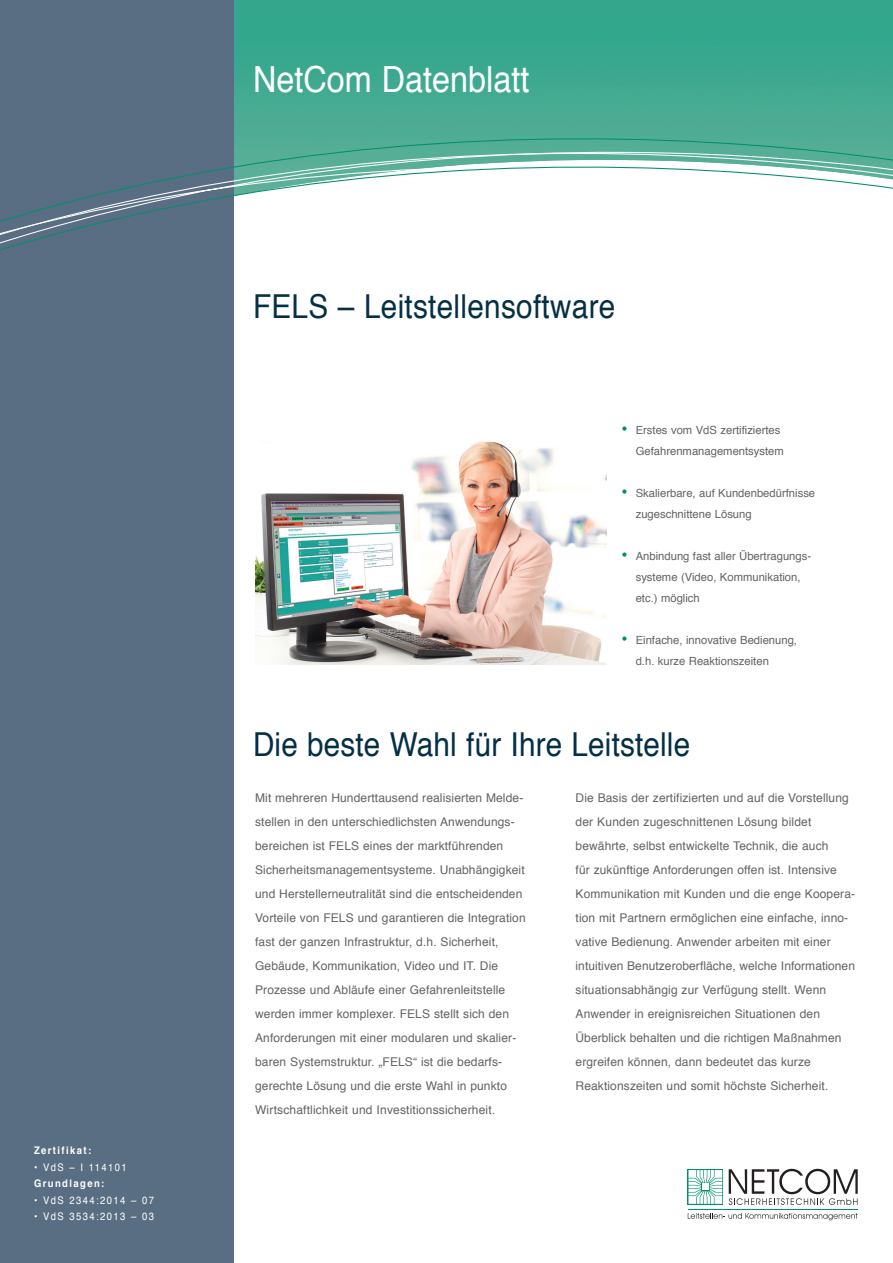
<style>
.page{position:relative;width:893px;height:1263px;background:#fff}
.page>*{position:absolute;margin:0;border:0;box-sizing:border-box;transform-origin:0 0}
.t1{font:36px "Helvetica";color:#fff;scale:.9 1}
.t2{font:33px "Helvetica";letter-spacing:.005em;color:#052f45;scale:.9 1}
.t3{font:12px/24px "Helvetica";letter-spacing:.01em;color:#636366}
.t4{font:11.25px/21px "Helvetica";color:#636366}
.t5{font:10.5px "Helvetica";letter-spacing:.15em;color:#fff;scale:.9 1}
.t6{font:700 10.5px "Helvetica";letter-spacing:.15em;color:#fff;scale:.9 1}
</style>
<div class="page">
<img style="left:234px;top:0;width:659px;height:138px">
<div style="left:0;top:0;width:234px;height:1263px;background:#596e83"></div>
<svg style="left:622px;top:426px;width:5px;height:5px"></svg>
<svg style="left:622px;top:489px;width:5px;height:5px"></svg>
<svg style="left:622px;top:552px;width:5px;height:5px"></svg>
<svg style="left:622px;top:636px;width:5px;height:5px"></svg>
<svg style="left:0;top:138px;width:893px;height:113px"></svg>
<svg style="left:729px;top:1169px;width:129px;height:36px"></svg>
<svg style="left:688px;top:1213px;width:170px;height:7px"></svg>
<svg style="left:688px;top:1169px;width:35px;height:36px"></svg>
<svg style="left:688px;top:1170px;width:34px;height:34px"></svg>
<hr style="left:688px;top:1209px;width:169px;height:1px;background:#00906e">
<img style="left:255px;top:440px;width:352px;height:225px">
<p class="t6" style="left:34px;top:1142px;width:65px">Zertifikat:</p>
<p class="t5" style="left:34px;top:1159px;width:105px">• VdS – I 114101</p>
<p class="t6" style="left:34px;top:1175px;width:80px">Grundlagen:</p>
<p class="t5" style="left:34px;top:1192px;width:135px">• VdS 2344:2014 – 07</p>
<p class="t5" style="left:34px;top:1209px;width:135px">• VdS 3534:2013 – 03</p>
<p class="t1" style="left:253px;top:51px;width:309px">NetCom Datenblatt</p>
<p class="t2" style="left:253px;top:281px;width:404px">FELS – Leitstellensoftware</p>
<p class="t4" style="left:636px;top:420px;width:150px">Erstes vom VdS zertifiziertes<br>Gefahrenmanagementsystem</p>
<p class="t4" style="left:636px;top:483px;width:181px">Skalierbare, auf Kundenbedürfnisse zugeschnittene Lösung</p>
<p class="t4" style="left:636px;top:546px;width:177px">Anbindung fast aller Übertragungs&shy;systeme (Video, Kommunikation, etc.) möglich</p>
<p class="t4" style="left:636px;top:630px;width:163px">Einfache, innovative Bedienung, d.h. kurze Reaktionszeiten</p>
<p class="t2" style="left:253px;top:719px;width:487px">Die beste Wahl für Ihre Leitstelle</p>
<p class="t3" style="left:255px;top:786px;width:272px">Mit mehreren Hunderttausend realisierten Melde&shy;stellen in den unterschiedlichsten Anwendungs&shy;bereichen ist FELS eines der marktführenden Sicherheitsmanagementsysteme. Unabhängigkeit und Herstellerneutralität sind die entscheidenden Vorteile von FELS und garantieren die Integration fast der ganzen Infrastruktur, d.h. Sicherheit, Gebäude, Kommunikation, Video und IT. Die Prozesse und Abläufe einer Gefahrenleitstelle werden immer komplexer. FELS stellt sich den Anforderungen mit einer modularen und skalier&shy;baren Systemstruktur. „FELS“ ist die bedarfs&shy;gerechte Lösung und die erste Wahl in punkto Wirtschaftlichkeit und Investitionssicherheit.</p>
<p class="t3" style="left:576px;top:786px;width:281px">Die Basis der zertifizierten und auf die Vorstellung der Kunden zugeschnittenen Lösung bildet bewährte, selbst entwickelte Technik, die auch<br>für zukünftige Anforderungen offen ist. Intensive Kommunikation mit Kunden und die enge Koopera&shy;tion mit Partnern ermöglichen eine einfache, inno&shy;vative Bedienung. Anwender arbeiten mit einer intuitiven Benutzeroberfläche, welche Informationen situationsabhängig zur Verfügung stellt. Wenn Anwender in ereignisreichen Situationen den Überblick behalten und die richtigen Maßnahmen ergreifen können, dann bedeutet das kurze Reaktionszeiten und somit höchste Sicherheit.</p>
</div>
